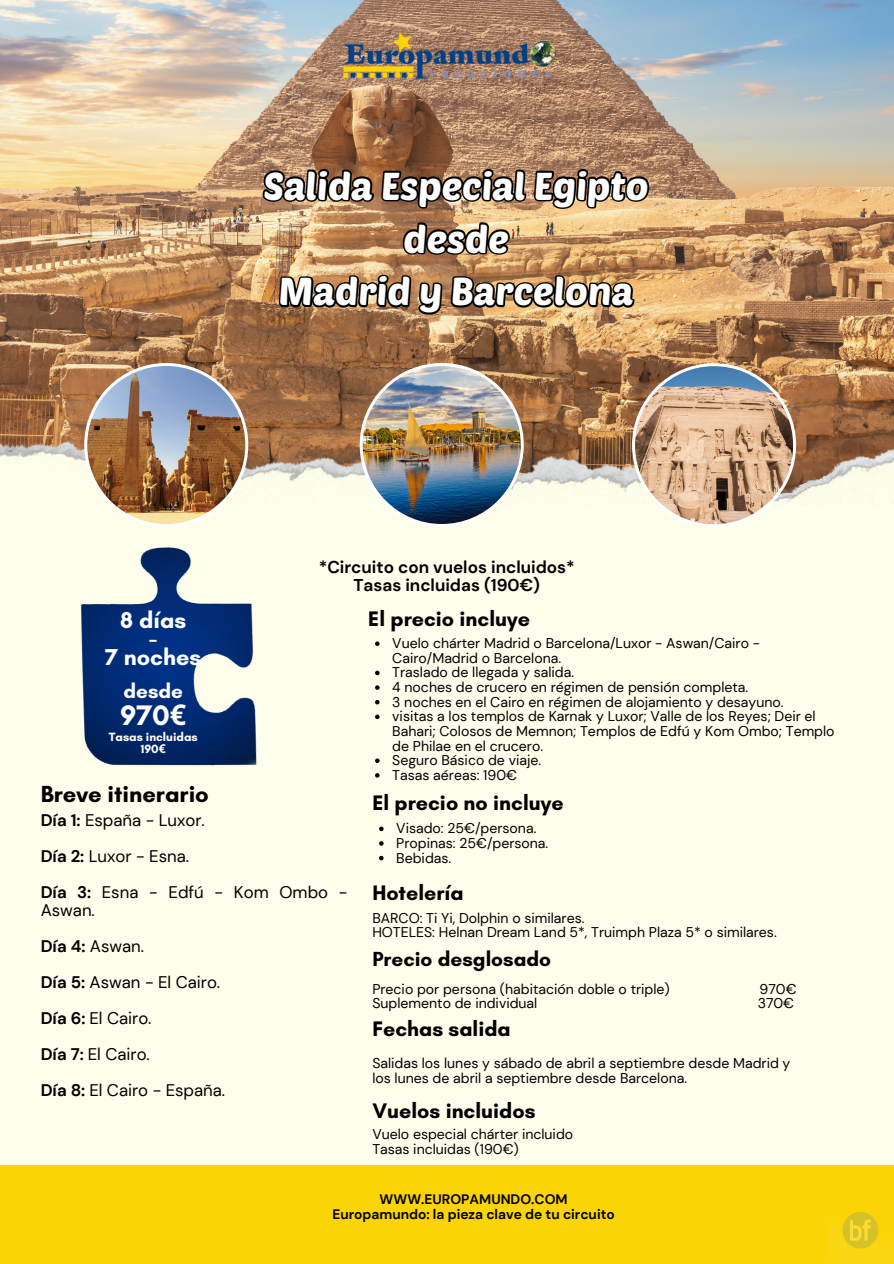
<style>
.page{position:relative;width:894px;height:1264px;background:#fff}
.page>*{position:absolute;margin:0;border:0;box-sizing:border-box;transform-origin:0 0}
.t1{font:38.25px/52.8px "Poetsen One";color:#fff;text-align:center}
.t2{font:700 28.8px "Glacial Indifference";color:#fff}
.t3{font:700 23.7px "Glacial Indifference";color:#000}
.t4{font:700 23.4px/18.3px "Glacial Indifference";color:#fff;text-align:center}
.t5{font:700 21.45px "Glacial Indifference";color:#000}
.t6{font:700 20.7px "Glacial Indifference";color:#000}
.t7{font:700 20.7px "Glacial Indifference";color:#fff}
.t8{font:700 17.1px "DM Sans";color:#000}
.t9{font:16.8px/18px "DM Sans";color:#000}
.t10{font:14.1px/14.7px "DM Sans";color:#000}
.t11{font:700 13.8px/15px "DM Sans";color:#000;text-align:center}
.t12{font:700 12.3px "Glacial Indifference";color:#fff}
.s1{font-family:"Noto Sans"}
.s2{font-weight:700}
</style>
<div class="page">
<div style="left:0;top:0;width:893px;height:1263px;background:#fffeec"></div>
<div style="left:0;top:1164px;width:893px;height:99px;background:#fad404"></div>
<img style="left:0;top:0;width:893px;height:435px">
<img style="left:0;top:435px;width:893px;height:63px">
<img style="left:84px;top:363px;width:164px;height:164px">
<img style="left:359px;top:402px;width:164px;height:125px">
<svg style="left:632px;top:363px;width:163px;height:164px;background:#c7ab92"></svg>
<img style="left:81px;top:547px;width:176px;height:219px">
<img style="left:336px;top:32px;width:226px;height:58px">
<img style="left:260px;top:166px;width:391px;height:128px">
<img style="left:276px;top:202px;width:360px;height:200px">
<svg style="left:375px;top:641px;width:4px;height:5px"></svg>
<svg style="left:375px;top:670px;width:4px;height:5px"></svg>
<svg style="left:375px;top:685px;width:4px;height:4px"></svg>
<svg style="left:375px;top:700px;width:4px;height:4px"></svg>
<svg style="left:375px;top:714px;width:4px;height:5px"></svg>
<svg style="left:375px;top:758px;width:4px;height:5px"></svg>
<svg style="left:375px;top:773px;width:4px;height:4px"></svg>
<svg style="left:379px;top:826px;width:4px;height:5px"></svg>
<svg style="left:379px;top:841px;width:4px;height:4px"></svg>
<svg style="left:379px;top:855px;width:4px;height:5px"></svg>
<img style="left:827px;top:1211px;width:66px;height:52px">
<p class="t1" style="left:263px;top:158px;width:387px">Salida Especial Egipto desde<br>Madrid y Barcelona</p>
<h2 class="t4" style="left:105px;top:610px;width:98px">8 días<br>-<br>7 noches</h2>
<h5 class="t7" style="left:123px;top:678px;width:61px">desde</h5>
<h5 class="t2" style="left:120px;top:697px;width:68px">970<span class="s1">€</span></h5>
<h5 class="t12" style="left:109px;top:729px;width:90px">Tasas incluidas</h5>
<h5 class="t12" style="left:141px;top:741px;width:27px">190<span class="s1">€</span></h5>
<p class="t8" style="left:318px;top:556px;width:258px">*Circuito con vuelos incluidos*</p>
<p class="t8" style="left:353px;top:574px;width:188px">Tasas incluidas (190€)</p>
<p class="t5" style="left:368px;top:606px;width:163px">El precio incluye</p>
<h2 class="t10" style="left:392px;top:636px;width:369px">Vuelo chárter Madrid o Barcelona/Luxor - Aswan/Cairo -<br>Cairo/Madrid o Barcelona.</h2>
<p class="t10" style="left:392px;top:665px;width:183px">Traslado de llegada y salida.</p>
<p class="t10" style="left:392px;top:680px;width:357px">4 noches de crucero en régimen de pensión completa.</p>
<p class="t10" style="left:392px;top:694px;width:393px">3 noches en el Cairo en régimen de alojamiento y desayuno.</p>
<p class="t10" style="left:392px;top:709px;width:443px">visitas a los templos de Karnak y Luxor; Valle de los Reyes; Deir el<br>Bahari; Colosos de Memnon; Templos de Edfú y Kom Ombo; Templo de Philae en el crucero.</p>
<h4 class="t10" style="left:392px;top:753px;width:150px">Seguro Básico de viaje.</h4>
<p class="t10" style="left:392px;top:767px;width:126px">Tasas aéreas: 190€</p>
<p class="t3" style="left:41px;top:779px;width:170px">Breve itinerario</p>
<h3 class="t9" style="left:41px;top:811px;width:166px"><span class="s2">Día 1:</span> España - Luxor.</h3>
<p class="t9" style="left:41px;top:847px;width:150px"><span class="s2">Día 2:</span> Luxor - Esna.</p>
<p class="t9" style="left:41px;top:883px;width:308px"><span class="s2">Día 3:</span> Esna - Edfú - Kom Ombo -<br>Aswan.</p>
<h2 class="t9" style="left:41px;top:937px;width:105px"><span class="s2">Día 4:</span> Aswan.</h2>
<p class="t9" style="left:41px;top:973px;width:181px"><span class="s2">Día 5:</span> Aswan - El Cairo.</p>
<p class="t9" style="left:41px;top:1009px;width:112px"><span class="s2">Día 6:</span> El Cairo.</p>
<h2 class="t9" style="left:41px;top:1045px;width:111px"><span class="s2">Día 7:</span> El Cairo.</h2>
<p class="t9" style="left:41px;top:1081px;width:186px"><span class="s2">Día 8:</span> El Cairo - España.</p>
<p class="t5" style="left:372px;top:789px;width:193px">El precio no incluye</p>
<p class="t10" style="left:396px;top:821px;width:141px">Visado: 25€/persona.</p>
<h2 class="t10" style="left:396px;top:835px;width:153px">Propinas: 25€/persona.</h2>
<p class="t10" style="left:396px;top:850px;width:56px">Bebidas.</p>
<h2 class="t5" style="left:372px;top:879px;width:93px">Hotelería</h2>
<p class="t10" style="left:372px;top:910px;width:214px">BARCO: Ti Yi, Dolphin o similares.</p>
<p class="t10" style="left:372px;top:925px;width:406px">HOTELES: Helnan Dream Land 5*, Truimph Plaza 5* o similares.</p>
<p class="t6" style="left:372px;top:946px;width:180px">Precio desglosado</p>
<p class="t10" style="left:372px;top:981px;width:299px">Precio por persona (habitación doble o triple)</p>
<p class="t10" style="left:759px;top:981px;width:39px">970€</p>
<p class="t10" style="left:372px;top:996px;width:166px">Suplemento de individual</p>
<p class="t10" style="left:757px;top:996px;width:38px">370€</p>
<p class="t5" style="left:372px;top:1016px;width:140px">Fechas salida</p>
<p class="t10" style="left:372px;top:1056px;width:419px">Salidas los lunes y sábado de abril a septiembre desde Madrid y</p>
<h2 class="t10" style="left:372px;top:1070px;width:316px">los lunes de abril a septiembre desde Barcelona.</h2>
<h5 class="t5" style="left:372px;top:1097px;width:165px">Vuelos incluidos</h5>
<h5 class="t10" style="left:372px;top:1127px;width:202px">Vuelo especial chárter incluido</h5>
<h5 class="t10" style="left:372px;top:1141px;width:148px">Tasas incluidas (190€)</h5>
<p class="t11" style="left:332px;top:1192px;width:284px">WWW.EUROPAMUNDO.COM<br>Europamundo: la pieza clave de tu circuito</p>
</div>
